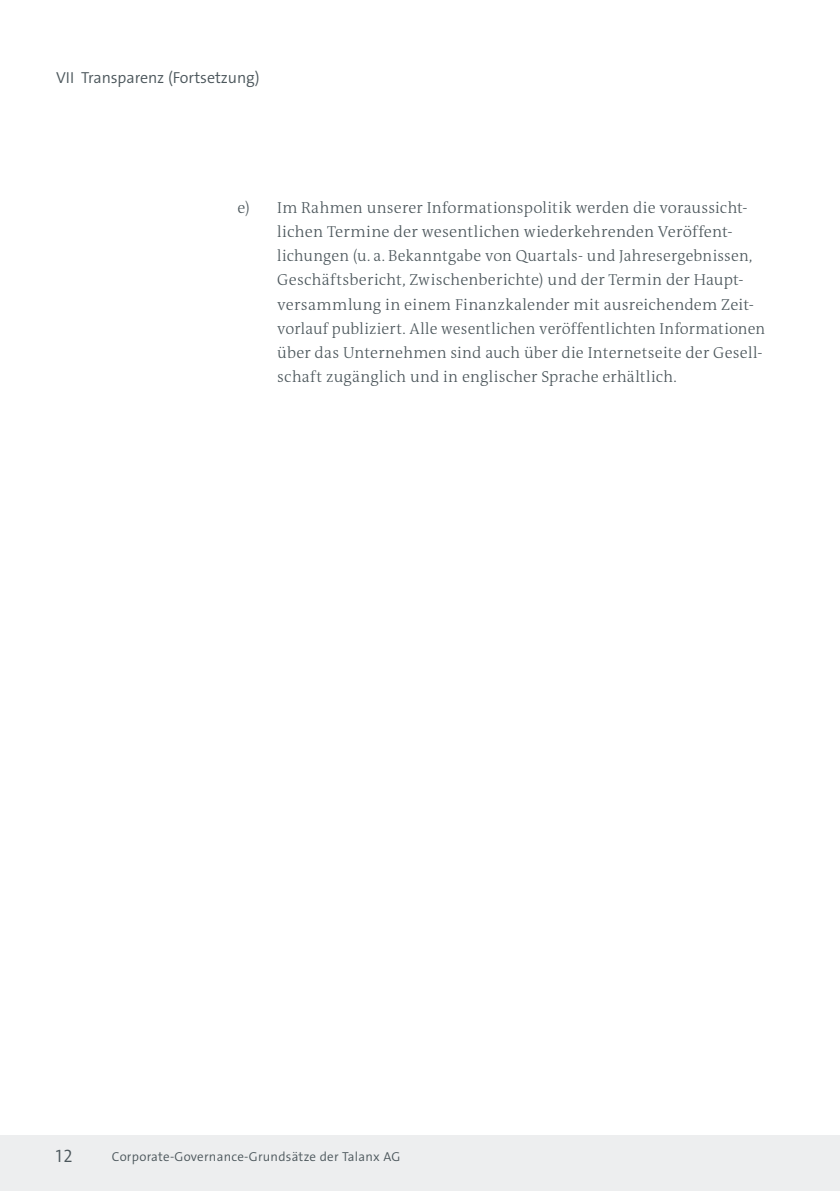
<style>
.page{position:relative;width:840px;height:1191px;background:#fff}
.page>*{position:absolute;margin:0;border:0;box-sizing:border-box;transform-origin:0 0}
.t1{font:18px "The Sans LP4 Se Lig";color:#4b565b}
.t2{font:300 16px/24px "The Antiqua B W3";letter-spacing:.005em;color:#4b565b}
.t3{font:16px "The Sans LP4 Se Lig";letter-spacing:-.005em;color:#4b565b}
.t4{font:13px "The Sans LP4 Se Lig";letter-spacing:.02em;color:#4b565b}
</style>
<div class="page">
<div style="left:0;top:1134px;width:839px;height:57px;background:#edeeef"></div>
<p class="t3" style="left:56px;top:68px;width:205px">VII Transparenz (Fortsetzung)</p>
<p class="t2" style="left:277px;top:196px;width:489px;text-indent:-40px">e) Im Rahmen unserer Informationspolitik werden die voraussicht&shy;lichen Termine der wesentlichen wiederkehrenden Veröffent&shy;lichungen (u. a. Bekanntgabe von Quartals- und Jahresergebnissen, Geschäftsbericht, Zwischenberichte) und der Termin der Haupt&shy;versammlung in einem Finanzkalender mit ausreichendem Zeit&shy;vorlauf publiziert. Alle wesentlichen veröffentlichten Informationen über das Unternehmen sind auch über die Internetseite der Gesell&shy;schaft zugänglich und in englischer Sprache erhältlich.</p>
<p class="t1" style="left:56px;top:1144px;width:18px">12</p>
<p class="t4" style="left:112px;top:1148px;width:290px">Corporate-Governance-Grundsätze der Talanx AG</p>
</div>
